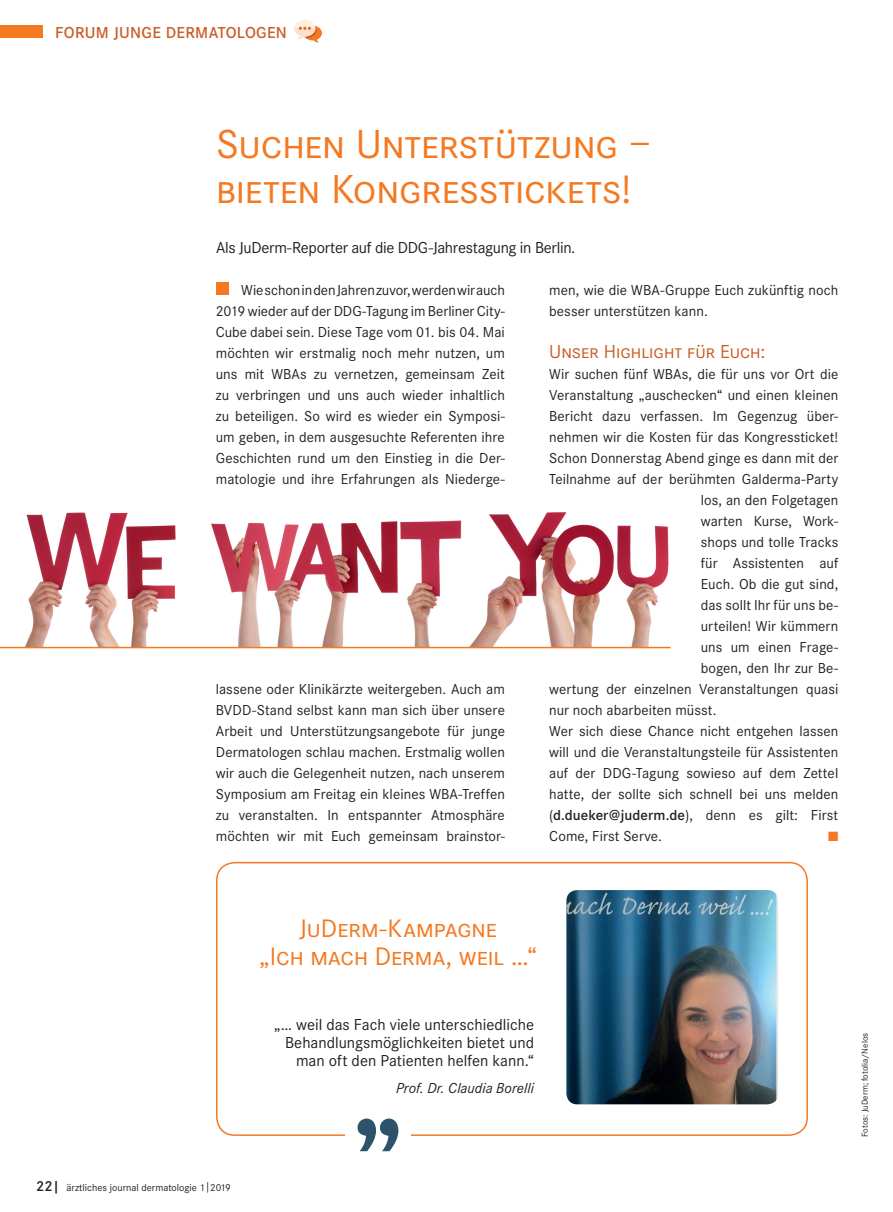
<style>
.page{position:relative;width:893px;height:1212px;background:#fff}
.page>*{position:absolute;margin:0;border:0;box-sizing:border-box;transform-origin:0 0}
.t1{font:42px/45px "Corporate SSC";letter-spacing:-.005em;color:#f47921}
.t2{font:26.25px/28px "Corporate SSC";letter-spacing:-.005em;color:#f47921;text-align:center}
.t3{font:19.5px "Corporate SSC";color:#cb5d27}
.t4{font:16.5px/18px "Corporate S";letter-spacing:-.005em;color:#231f20;text-align:right}
.t5{font:600 16.5px "Corporate S";letter-spacing:.02em;color:#cb5d27}
.t6{font:15px/21px "Corporate S";letter-spacing:.005em;color:#231f20;text-align:justify}
.t7{font:italic 15px "Corporate S";letter-spacing:.005em;color:#231f20}
.t8{font:13.5px "Zapf Dingbats ITC";color:#f47921}
.t9{font:10.5px "Corporate S";color:#231f20}
.t10{font:9px "Corporate S";color:#231f20}
.s1{font-weight:600}
.s2{font-weight:600;font-size:15px}
</style>
<div class="page">
<svg style="left:294px;top:20px;width:28px;height:23px"></svg>
<div style="left:0;top:25px;width:43px;height:13px;background:#f47921"></div>
<div style="left:216px;top:282px;width:13px;height:13px;background:#f47921"></div>
<div style="left:216px;top:862px;width:592px;height:274px;border:2px solid #f47921;border-radius:18px"></div>
<div style="left:345px;top:1128px;width:66px;height:15px;background:#fff"></div>
<svg style="left:357px;top:1125px;width:42px;height:27px"></svg>
<svg style="left:358px;top:1118px;width:40px;height:33px"></svg>
<img style="left:566px;top:890px;width:210px;height:214px">
<img style="left:0;top:512px;width:671px;height:135px">
<hr style="left:0;top:647px;width:671px;height:1px;background:#f47921">
<p class="t5" style="left:55px;top:23px;width:233px">FORUM JUNGE DERMATOLOGEN</p>
<h1 class="t1" style="left:216px;top:122px;width:437px">Suchen Unterstützung – bieten Kongresstickets!</h1>
<p class="t4" style="left:216px;top:239px;width:361px">Als JuDerm-Reporter auf die DDG-Jahrestagung in Berlin.</p>
<p class="t6" style="left:216px;top:280px;width:291px;text-indent:26px">Wie schon in den Jahren zuvor, werden wir auch 2019 wieder auf der DDG-Tagung im Berliner City-Cube dabei sein. Diese Tage vom 01. bis 04. Mai möchten wir erstmalig noch mehr nutzen, um uns mit WBAs zu vernetzen, gemeinsam Zeit zu verbringen und uns auch wieder inhaltlich zu beteiligen. So wird es wieder ein Symposi&shy;um geben, in dem ausgesuchte Referenten ihre Geschichten rund um den Einstieg in die Der&shy;matologie und ihre Erfahrungen als Niederge-</p>
<p class="t6" style="left:549px;top:280px;width:291px">men, wie die WBA-Gruppe Euch zukünftig noch besser unterstützen kann.</p>
<h3 class="t3" style="left:549px;top:341px;width:218px">Unser Highlight für Euch:</h3>
<p class="t6" style="left:549px;top:364px;width:291px">Wir suchen fünf WBAs, die für uns vor Ort die</p>
<p class="t6" style="left:549px;top:385px;width:291px">Veranstaltung „auschecken“ und einen kleinen</p>
<p class="t6" style="left:549px;top:406px;width:291px">Bericht dazu verfassen. Im Gegenzug über-</p>
<p class="t6" style="left:549px;top:427px;width:291px">nehmen wir die Kosten für das Kongressticket!</p>
<p class="t6" style="left:549px;top:448px;width:291px">Schon Donnerstag Abend ginge es dann mit der</p>
<p class="t6" style="left:549px;top:469px;width:291px">Teilnahme auf der berühmten Galderma-Party</p>
<p class="t6" style="left:701px;top:490px;width:139px">los, an den Folgetagen</p>
<p class="t6" style="left:701px;top:511px;width:139px">warten Kurse, Work-</p>
<p class="t6" style="left:701px;top:532px;width:139px">shops und tolle Tracks</p>
<p class="t6" style="left:701px;top:553px;width:139px">für Assistenten auf</p>
<p class="t6" style="left:701px;top:574px;width:139px">Euch. Ob die gut sind,</p>
<p class="t6" style="left:701px;top:595px;width:139px">das sollt Ihr für uns be-</p>
<p class="t6" style="left:701px;top:616px;width:139px">urteilen! Wir kümmern</p>
<p class="t6" style="left:701px;top:637px;width:139px">uns um einen Frage-</p>
<p class="t6" style="left:701px;top:658px;width:139px">bogen, den Ihr zur Be-</p>
<p class="t6" style="left:549px;top:679px;width:291px">wertung der einzelnen Veranstaltungen quasi</p>
<p class="t6" style="left:549px;top:700px;width:169px">nur noch abarbeiten müsst.</p>
<p class="t6" style="left:549px;top:721px;width:291px">Wer sich diese Chance nicht entgehen lassen</p>
<p class="t6" style="left:549px;top:742px;width:291px">will und die Veranstaltungsteile für Assistenten</p>
<p class="t6" style="left:549px;top:763px;width:291px">auf der DDG-Tagung sowieso auf dem Zettel</p>
<p class="t6" style="left:549px;top:784px;width:291px">hatte, der sollte sich schnell bei uns melden</p>
<p class="t6" style="left:549px;top:805px;width:291px">(<span class="s1">d.dueker@juderm.de</span>), denn es gilt: First</p>
<p class="t6" style="left:549px;top:826px;width:114px">Come, First Serve.</p>
<p class="t8" style="left:828px;top:830px;width:12px">■</p>
<p class="t6" style="left:216px;top:679px;width:291px">lassene oder Klinikärzte weitergeben. Auch am BVDD-Stand selbst kann man sich über unsere Arbeit und Unterstützungsangebote für junge Dermatologen schlau machen. Erstmalig wollen wir auch die Gelegenheit nutzen, nach unserem Symposium am Freitag ein kleines WBA-Treffen zu veranstalten. In entspannter Atmosphäre möchten wir mit Euch gemeinsam brainstor-</p>
<h2 class="t2" style="left:259px;top:915px;width:279px">JuDerm-Kampagne<br>„Ich mach Derma, weil …“</h2>
<p class="t4" style="left:274px;top:1016px;width:261px">„… weil das Fach viele unterschiedliche<br>Behandlungsmöglichkeiten bietet und man oft den Patienten helfen kann.“</p>
<p class="t7" style="left:396px;top:1079px;width:140px">Prof. Dr. Claudia Borelli</p>
<p class="t9" style="left:36px;top:1182px;width:196px"><span class="s2">22|</span> ärztliches journal dermatologie 1|2019</p>
<p class="t10" style="left:860px;top:1137px;width:105px;rotate:-90deg">Fotos: JuDerm; fotolia/Nelos</p>
</div>
